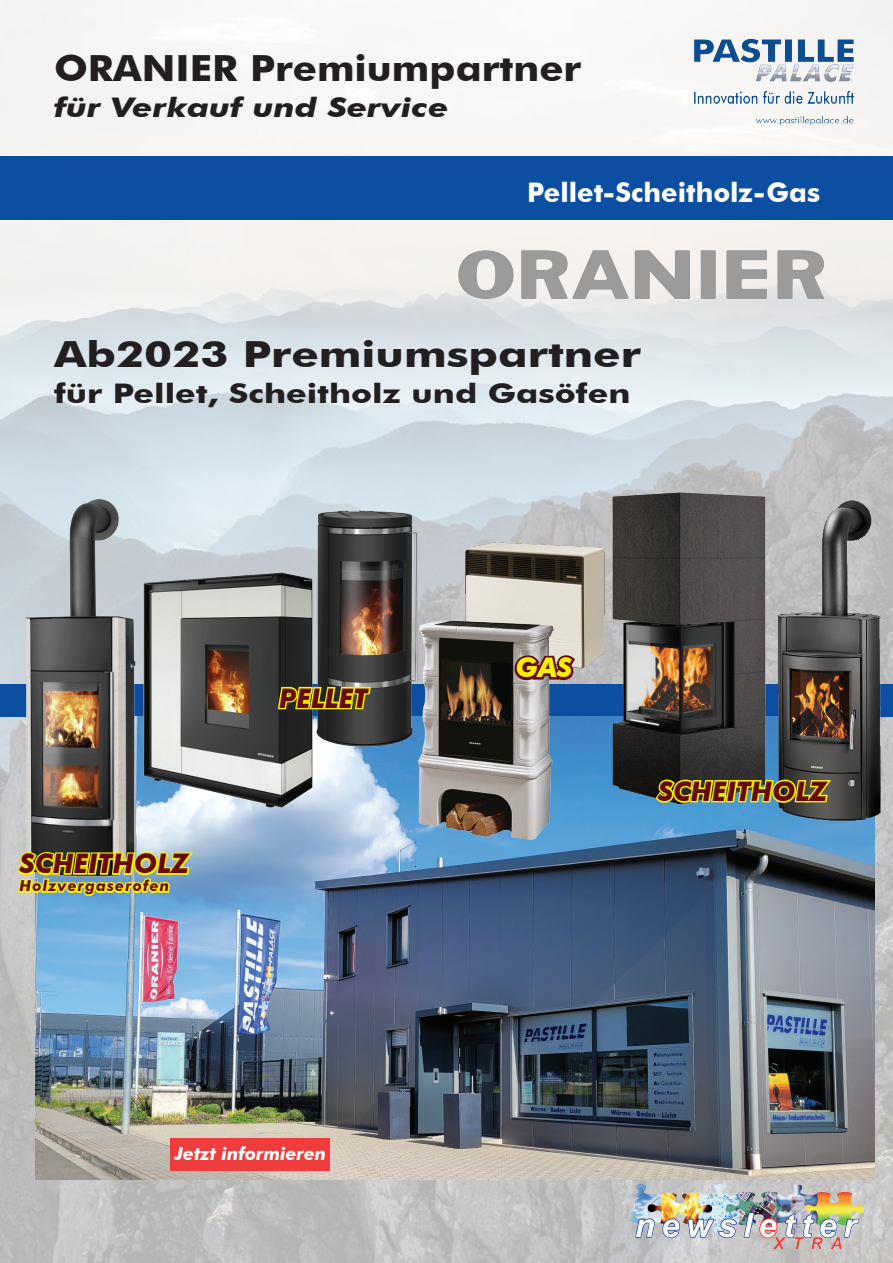
<style>
.page{position:relative;width:893px;height:1263px;background:#fff}
.page>*{position:absolute;margin:0;border:0;box-sizing:border-box;transform-origin:0 0}
.t1{font:700 36px "Futura BT";color:#231f20;scale:1.25 1}
.t2{font:700 36px "Futura BT";color:#231f20;scale:1.1 1}
.t3{font:700 27px "Futura BT";color:#231f20;scale:1.25 1}
.t4{font:italic 700 27px "Futura BT";color:#660b0b}
.t5{font:700 27px "Futura BT";color:#fff}
.t6{font:italic 700 27px "Futura BT";color:#231f20;scale:1.25 1}
.t7{font:italic 700 27px "Futura BT";color:#fff101}
.t8{font:italic 700 18px "Futura BT";color:#fff}
.t9{font:italic 700 15px "Futura BT";letter-spacing:.075em;color:#660b0b}
</style>
<div class="page">
<img style="left:0;top:0;width:893px;height:1263px">
<img style="left:689px;top:31px;width:170px;height:102px">
<img style="left:621px;top:1184px;width:242px;height:64px">
<div style="left:0;top:685px;width:893px;height:32px;background:#0c4ea2"></div>
<div style="left:0;top:156px;width:893px;height:63px;background:#0c4ea2"></div>
<img style="left:36px;top:716px;width:839px;height:463px">
<img style="left:25px;top:499px;width:110px;height:345px">
<img style="left:612px;top:493px;width:153px;height:311px">
<img style="left:317px;top:510px;width:101px;height:236px">
<img style="left:143px;top:572px;width:169px;height:236px">
<svg style="left:276px;top:685px;width:97px;height:26px;background:#9c971d"></svg>
<img style="left:15px;top:844px;width:181px;height:84px">
<img style="left:465px;top:542px;width:140px;height:127px">
<img style="left:418px;top:620px;width:136px;height:219px">
<svg style="left:511px;top:636px;width:67px;height:48px;background:#987471"></svg>
<img style="left:777px;top:500px;width:103px;height:320px">
<svg style="left:653px;top:777px;width:181px;height:28px;background:#9a9d30"></svg>
<img style="left:459px;top:251px;width:364px;height:48px">
<div style="left:170px;top:1139px;width:160px;height:32px;background:#ee3d3c"></div>
<h1 class="t2" style="left:54px;top:47px;width:481px">ORANIER Premiumpartner</h1>
<p class="t6" style="left:54px;top:91px;width:317px">für Verkauf und Service</p>
<p class="t5" style="left:527px;top:176px;width:294px">Pellet-Scheitholz-Gas</p>
<h1 class="t1" style="left:54px;top:332px;width:471px">Ab2023 Premiumspartner</h1>
<p class="t3" style="left:54px;top:377px;width:463px">für Pellet, Scheitholz und Gasöfen</p>
<p class="t4" style="left:20px;top:847px;width:171px">SCHEITHOLZ</p>
<p class="t9" style="left:20px;top:877px;width:151px">Holzvergaserofen</p>
<p class="t4" style="left:279px;top:682px;width:91px">PELLET</p>
<p class="t8" style="left:175px;top:1142px;width:153px">Jetzt informieren</p>
<p class="t7" style="left:516px;top:651px;width:58px">GAS</p>
<p class="t4" style="left:658px;top:775px;width:171px">SCHEITHOLZ</p>
</div>
